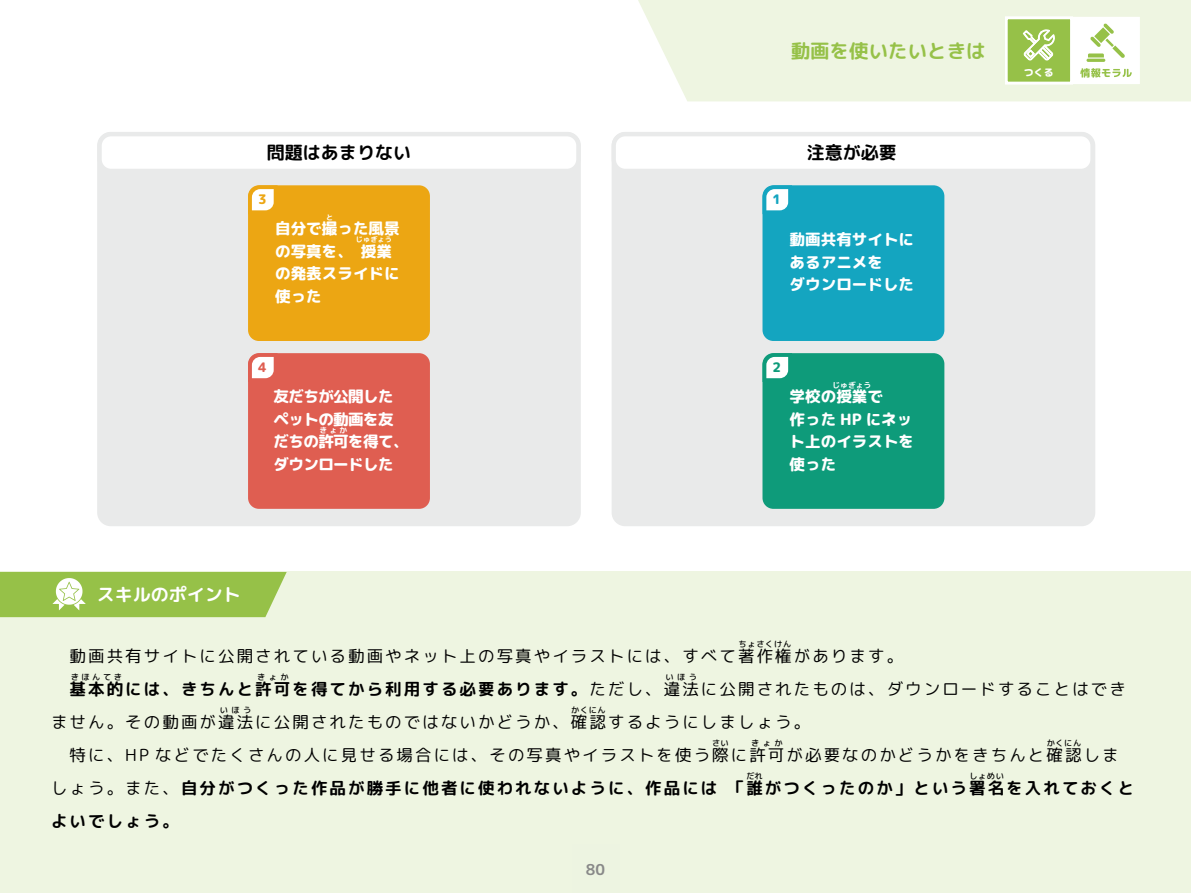
<style>
.page{position:relative;width:1191px;height:893px;background:#fff}
.page>*{position:absolute;margin:0;border:0;box-sizing:border-box;transform-origin:0 0}
.t1{font:19.5px "rounded mplus 1 p bold";color:#96c148}
.t2{font:18px "rounded mplus 1 p bold";color:#000}
.t3{font:18px "rounded mplus 1 p bold";color:#fff}
.t4{font:16.5px "rounded mplus 1 p regular";letter-spacing:.125em;color:#000}
.t5{font:16.5px "rounded mplus 1 p bold";letter-spacing:.125em;color:#000}
.t6{font:15.6px/22.5px "rounded mplus 1 p heavy";color:#fff}
.t7{font:15.6px/22.5px "rounded mplus 1 p heavy";letter-spacing:-.04em;color:#fff}
.t8{font:15px "rounded mplus 1 p bold";color:#898989}
.t9{font:13.2px "rounded mplus 1 p heavy";color:#14a5c0}
.t10{font:13.2px "rounded mplus 1 p heavy";color:#0e9b7a}
.t11{font:13.2px "rounded mplus 1 p heavy";color:#eca613}
.t12{font:13.2px "rounded mplus 1 p heavy";color:#df5e51}
.t13{font:9.9px "rounded mplus 1 p heavy";color:#fff}
.t14{font:8.25px "rounded mplus 1 p medium";letter-spacing:.085em;color:#000}
.t15{font:7.8px "rounded mplus 1 p bold";color:#fff}
.t16{font:7.2px "rounded mplus 1 p bold";color:#fff}
.s1{font-family:"rounded mplus 1 p bold"}
.s2{font-family:"rounded mplus 1 p regular"}
</style>
<div class="page">
<div style="left:638px;top:0;width:553px;height:101px;background:#eef5e1"></div>
<div style="left:611px;top:132px;width:484px;height:394px;background:#e9eaea;border-radius:14px"></div>
<div style="left:97px;top:132px;width:484px;height:394px;background:#e9eaea;border-radius:14px"></div>
<div style="left:100px;top:134px;width:478px;height:37px;background:#fff;border-radius:11px"></div>
<div style="left:97px;top:132px;width:483px;height:41px;border:4px solid #e9eaea;border-radius:11px"></div>
<div style="left:614px;top:134px;width:478px;height:37px;background:#fff;border-radius:11px"></div>
<div style="left:611px;top:132px;width:483px;height:41px;border:4px solid #e9eaea;border-radius:11px"></div>
<div style="left:0;top:572px;width:1191px;height:321px;background:#eef5e1"></div>
<svg style="left:0;top:572px;width:287px;height:45px;background:#9ec556"></svg>
<div style="left:762px;top:185px;width:182px;height:156px;background:#14a5c0;border-radius:11px"></div>
<svg style="left:762px;top:185px;width:30px;height:29px"></svg>
<div style="left:762px;top:353px;width:182px;height:156px;background:#0e9b7a;border-radius:11px"></div>
<svg style="left:762px;top:353px;width:27px;height:29px"></svg>
<div style="left:248px;top:185px;width:182px;height:156px;background:#eca613;border-radius:11px"></div>
<svg style="left:248px;top:185px;width:29px;height:26px"></svg>
<div style="left:248px;top:353px;width:182px;height:156px;background:#df5e51;border-radius:11px"></div>
<svg style="left:248px;top:353px;width:26px;height:26px"></svg>
<svg style="left:1072px;top:17px;width:67px;height:67px"></svg>
<div style="left:1006px;top:18px;width:65px;height:65px;background:#96c148"></div>
<div style="left:1005px;top:17px;width:67px;height:67px;border:3px solid #fff"></div>
<svg style="left:1022px;top:29px;width:32px;height:32px"></svg>
<p class="t1" style="left:790px;top:37px;width:196px">動画を使いたいときは</p>
<p class="t2" style="left:267px;top:139px;width:145px">問題はあまりない</p>
<p class="t2" style="left:807px;top:139px;width:91px">注意が必要</p>
<p class="t11" style="left:258px;top:190px;width:10px">3</p>
<p class="t16" style="left:326px;top:212px;width:9px">と</p>
<p class="t6" style="left:275px;top:240px;width:118px">の写真を、授業</p>
<p class="t6" style="left:275px;top:217px;width:126px">自分で撮った風景</p>
<p class="t16" style="left:356px;top:235px;width:37px">じゅぎょう</p>
<p class="t6" style="left:275px;top:262px;width:126px">の発表スライドに使った</p>
<p class="t12" style="left:258px;top:358px;width:10px">4</p>
<p class="t7" style="left:273px;top:385px;width:137px">友だちが公開したペットの動画を友だちの許可を得て、</p>
<p class="t15" style="left:319px;top:424px;width:29px">きょか</p>
<p class="t7" style="left:273px;top:453px;width:122px">ダウンロードした</p>
<p class="t9" style="left:772px;top:190px;width:10px">1</p>
<p class="t6" style="left:789px;top:228px;width:126px">動画共有サイトにあるアニメを<br>ダウンロードした</p>
<p class="t10" style="left:772px;top:358px;width:10px">2</p>
<p class="t15" style="left:832px;top:379px;width:40px">じゅぎょう</p>
<p class="t6" style="left:789px;top:408px;width:126px;text-align:justify">作った HP にネット上のイラストを使った</p>
<p class="t6" style="left:789px;top:385px;width:95px">学校の授業で</p>
<p class="t13" style="left:1023px;top:66px;width:32px">つくる</p>
<p class="t3" style="left:97px;top:581px;width:145px">スキルのポイント</p>
<p class="t14" style="left:738px;top:638px;width:54px">ちょさくけん</p>
<p class="t4" style="left:70px;top:677px;width:1058px"><span class="s1">基本的には、きちんと許可を得てから利用する必要あります。</span>ただし、違法に公開されたものは、ダウンロードすることはでき</p>
<p class="t4" style="left:51px;top:644px;width:853px">　動画共有サイトに公開されている動画やネット上の写真やイラストには、すべて著作権があります。</p>
<p class="t14" style="left:71px;top:671px;width:53px">きほんてき</p>
<p class="t14" style="left:257px;top:671px;width:33px">きょか</p>
<p class="t14" style="left:665px;top:671px;width:33px">いほう</p>
<p class="t4" style="left:51px;top:710px;width:761px">ません。その動画が違法に公開されたものではないかどうか、確認するようにしましょう。</p>
<p class="t14" style="left:220px;top:704px;width:33px">いほう</p>
<p class="t14" style="left:571px;top:704px;width:36px">かくにん</p>
<p class="t4" style="left:51px;top:743px;width:1069px">　特に、HP などでたくさんの人に見せる場合には、その写真やイラストを使う際に許可が必要なのかどうかをきちんと確認しま</p>
<p class="t14" style="left:712px;top:737px;width:18px">さい</p>
<p class="t14" style="left:751px;top:737px;width:33px">きょか</p>
<p class="t14" style="left:1046px;top:737px;width:36px">かくにん</p>
<p class="t5" style="left:51px;top:776px;width:1084px"><span class="s2">しょう。また、</span>自分がつくった作品が勝手に他者に使われないように、作品には 「誰がつくったのか」という署名を入れておくと</p>
<p class="t14" style="left:746px;top:770px;width:18px">だれ</p>
<p class="t14" style="left:969px;top:770px;width:36px">しょめい</p>
<p class="t5" style="left:51px;top:809px;width:129px">よいでしょう。</p>
<p class="t8" style="left:586px;top:858px;width:21px">80</p>
<p class="t8" style="left:586px;top:858px;width:21px">76</p>
</div>
